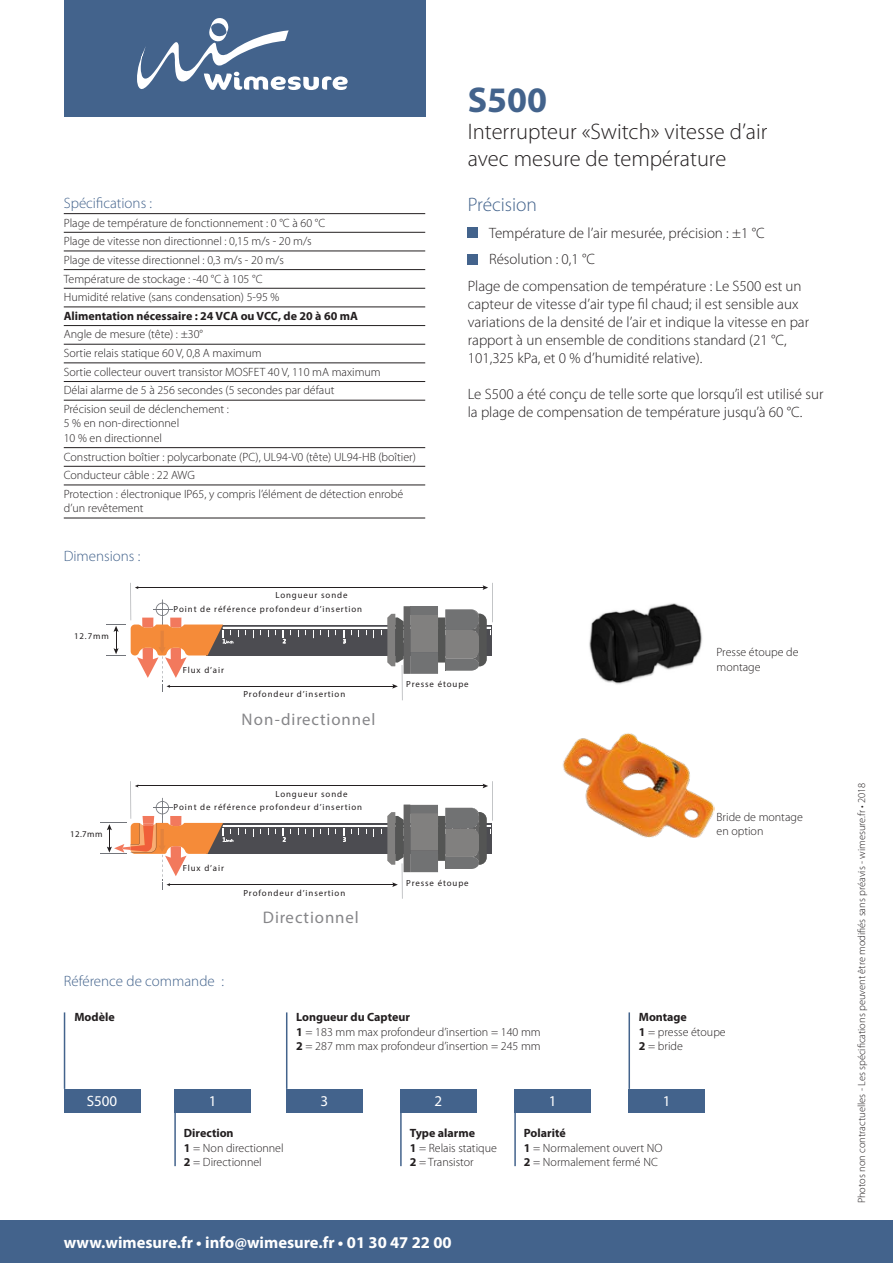
<style>
.page{position:relative;width:893px;height:1263px;background:#fff}
.page>*{position:absolute;margin:0;border:0;box-sizing:border-box;transform-origin:0 0}
.t1{font:700 36px "Myriad Pro";color:#43638c}
.t2{font:300 22.5px/27px "Myriad Pro";color:#231f20}
.t3{font:300 19.5px "Myriad Pro";color:#43638c}
.t4{font:16.8px "Myriad Pro";letter-spacing:.055em;color:#868689}
.t5{font:700 16.5px "Myriad Pro";color:#fff}
.t6{font:300 15px/18px "Myriad Pro";color:#231f20}
.t7{font:300 15px "Myriad Pro";color:#43638c}
.t8{font:15px "Myriad Pro";color:#fff}
.t9{font:300 12px/14.4px "Myriad Pro";color:#231f20}
.t10{font:700 12px "Myriad Pro";color:#231f20}
.t11{font:300 10.5px "Myriad Pro";color:#231f20}
.t12{font:8.85px "Myriad Pro";letter-spacing:.1em;color:#231f20}
.s1{font-weight:700}
</style>
<div class="page">
<div style="left:0;top:1220px;width:893px;height:43px;background:#43638c"></div>
<div style="left:64px;top:0;width:361px;height:117px;background:#43638c"></div>
<svg style="left:137px;top:18px;width:211px;height:72px"></svg>
<div style="left:64px;top:1089px;width:76px;height:23px;background:#43638c"></div>
<div style="left:286px;top:1089px;width:76px;height:23px;background:#43638c"></div>
<div style="left:628px;top:1089px;width:77px;height:23px;background:#43638c"></div>
<div style="left:174px;top:1089px;width:77px;height:23px;background:#43638c"></div>
<div style="left:400px;top:1089px;width:77px;height:23px;background:#43638c"></div>
<div style="left:514px;top:1089px;width:77px;height:23px;background:#43638c"></div>
<hr style="left:64px;top:1012px;width:1px;height:77px;background:#43638c">
<hr style="left:286px;top:1012px;width:1px;height:77px;background:#43638c">
<hr style="left:628px;top:1012px;width:2px;height:77px;background:#43638c">
<hr style="left:174px;top:1112px;width:2px;height:54px;background:#43638c">
<hr style="left:400px;top:1112px;width:2px;height:54px;background:#43638c">
<hr style="left:514px;top:1112px;width:2px;height:54px;background:#43638c">
<hr style="left:64px;top:213px;width:361px;height:1px;background:#231f20">
<hr style="left:64px;top:232px;width:361px;height:1px;background:#231f20">
<hr style="left:64px;top:251px;width:361px;height:1px;background:#231f20">
<hr style="left:64px;top:269px;width:361px;height:1px;background:#231f20">
<hr style="left:64px;top:288px;width:361px;height:1px;background:#231f20">
<hr style="left:64px;top:307px;width:361px;height:1px;background:#231f20">
<hr style="left:64px;top:325px;width:361px;height:1px;background:#231f20">
<hr style="left:64px;top:344px;width:361px;height:1px;background:#231f20">
<hr style="left:64px;top:363px;width:361px;height:1px;background:#231f20">
<hr style="left:64px;top:381px;width:361px;height:1px;background:#231f20">
<hr style="left:64px;top:400px;width:361px;height:1px;background:#231f20">
<hr style="left:64px;top:447px;width:361px;height:1px;background:#231f20">
<hr style="left:64px;top:466px;width:361px;height:1px;background:#231f20">
<hr style="left:64px;top:485px;width:361px;height:1px;background:#231f20">
<hr style="left:64px;top:518px;width:361px;height:1px;background:#231f20">
<div style="left:468px;top:228px;width:10px;height:10px;background:#43638c"></div>
<div style="left:468px;top:254px;width:10px;height:10px;background:#43638c"></div>
<img style="left:563px;top:733px;width:151px;height:104px">
<hr style="left:402px;top:665px;width:1px;height:35px;background:#72757b">
<hr style="left:131px;top:583px;width:1px;height:37px;background:#72757b">
<hr style="left:492px;top:583px;width:1px;height:39px;background:#72757b">
<hr style="left:137px;top:587px;width:347px;height:1px;background:#231f20">
<svg style="left:483px;top:585px;width:5px;height:5px"></svg>
<hr style="left:162px;top:599px;width:1px;height:35px;background:#72757b">
<svg style="left:106px;top:603px;width:386px;height:89px"></svg>
<hr style="left:402px;top:863px;width:1px;height:36px;background:#72757b">
<hr style="left:131px;top:781px;width:1px;height:38px;background:#72757b">
<hr style="left:492px;top:781px;width:1px;height:40px;background:#72757b">
<hr style="left:137px;top:786px;width:347px;height:1px;background:#231f20">
<svg style="left:483px;top:784px;width:5px;height:4px"></svg>
<hr style="left:162px;top:798px;width:1px;height:34px;background:#72757b">
<svg style="left:100px;top:801px;width:392px;height:89px"></svg>
<img style="left:589px;top:603px;width:113px;height:82px">
<p class="t7" style="left:64px;top:194px;width:90px">Spécifications :</p>
<p class="t9" style="left:64px;top:213px;width:263px;line-height:18.6px">Plage de température de fonctionnement : 0 °C à 60 °C Plage de vitesse non directionnel : 0,15 m/s - 20 m/s Plage de vitesse directionnel : 0,3 m/s - 20 m/s Température de stockage : -40 °C à 105 °C<br>Humidité relative (sans condensation) 5-95 %</p>
<p class="t10" style="left:64px;top:308px;width:296px">Alimentation nécessaire : 24 VCA ou VCC, de 20 à 60 mA</p>
<p class="t9" style="left:64px;top:325px;width:318px;line-height:18.6px">Angle de mesure (tête) : ±30°<br>Sortie relais statique 60 V, 0,8 A maximum<br>Sortie collecteur ouvert transistor MOSFET 40 V, 110 mA maximum Délai alarme de 5 à 256 secondes (5 secondes par défaut<br>Précision seuil de déclenchement :</p>
<p class="t9" style="left:64px;top:416px;width:117px">5 % en non-directionnel<br>10 % en directionnel</p>
<p class="t9" style="left:64px;top:447px;width:354px;line-height:18.6px">Construction boîtier : polycarbonate (PC), UL94-V0 (tête) UL94-HB (boîtier)<br>Conducteur câble : 22 AWG<br>Protection : électronique IP65, y compris l’élément de détection enrobé</p>
<p class="t9" style="left:64px;top:501px;width:81px">d’un revêtement</p>
<p class="t7" style="left:64px;top:547px;width:78px">Dimensions :</p>
<p class="t12" style="left:74px;top:630px;width:36px">12.7mm</p>
<p class="t12" style="left:275px;top:590px;width:74px">Longueur sonde</p>
<p class="t12" style="left:174px;top:604px;width:190px">Point de référence profondeur d’insertion</p>
<p class="t12" style="left:183px;top:664px;width:43px">Flux d’air</p>
<h1 class="t1" style="left:468px;top:76px;width:81px">S500</h1>
<h2 class="t2" style="left:468px;top:118px;width:301px">Interrupteur «Switch» vitesse d’air avec mesure de température</h2>
<h3 class="t3" style="left:468px;top:193px;width:71px">Précision</h3>
<p class="t6" style="left:489px;top:224px;width:277px">Température de l’air mesurée, précision : ±1 °C</p>
<p class="t6" style="left:489px;top:250px;width:108px">Résolution : 0,1 °C</p>
<p class="t6" style="left:468px;top:277px;width:335px">Plage de compensation de température : Le S500 est un</p>
<p class="t6" style="left:468px;top:295px;width:343px">capteur de vitesse d’air type fil chaud; il est sensible aux variations de la densité de l’air et indique la vitesse en par rapport à un ensemble de conditions standard (21 °C, 101,325 kPa, et 0 % d’humidité relative).</p>
<p class="t6" style="left:468px;top:385px;width:357px">Le S500 a été conçu de telle sorte que lorsqu’il est utilisé sur la plage de compensation de température jusqu’à 60 °C.</p>
<p class="t9" style="left:716px;top:645px;width:84px">Presse étoupe de montage</p>
<p class="t12" style="left:243px;top:689px;width:103px">Profondeur d’insertion</p>
<h3 class="t4" style="left:242px;top:709px;width:135px">Non-directionnel</h3>
<p class="t12" style="left:275px;top:788px;width:74px">Longueur sonde</p>
<p class="t12" style="left:70px;top:829px;width:34px">12.7mm</p>
<p class="t12" style="left:174px;top:802px;width:190px">Point de référence profondeur d’insertion</p>
<p class="t12" style="left:183px;top:863px;width:43px">Flux d’air</p>
<p class="t12" style="left:243px;top:887px;width:103px">Profondeur d’insertion</p>
<h3 class="t4" style="left:263px;top:907px;width:98px">Directionnel</h3>
<p class="t7" style="left:64px;top:972px;width:162px">Référence de commande :</p>
<p class="t12" style="left:406px;top:679px;width:64px">Presse étoupe</p>
<p class="t12" style="left:406px;top:877px;width:64px">Presse étoupe</p>
<p class="t9" style="left:716px;top:809px;width:88px">Bride de montage en option</p>
<p class="t10" style="left:74px;top:1009px;width:42px">Modèle</p>
<p class="t9" style="left:296px;top:1010px;width:246px"><span class="s1">Longueur du Capteur<br>1</span> = 183 mm max profondeur d’insertion = 140 mm<br><span class="s1">2</span> = 287 mm max profondeur d’insertion = 245 mm</p>
<p class="t9" style="left:639px;top:1010px;width:88px"><span class="s1">Montage<br>1</span> = presse étoupe<br><span class="s1">2</span> = bride</p>
<p class="t8" style="left:87px;top:1092px;width:32px">S500</p>
<p class="t8" style="left:209px;top:1092px;width:9px">1</p>
<p class="t8" style="left:320px;top:1092px;width:9px">3</p>
<p class="t8" style="left:435px;top:1092px;width:9px">2</p>
<p class="t8" style="left:549px;top:1092px;width:9px">1</p>
<p class="t8" style="left:663px;top:1092px;width:9px">1</p>
<p class="t9" style="left:184px;top:1126px;width:101px"><span class="s1">Direction<br>1</span> = Non directionnel<br><span class="s1">2</span> = Directionnel</p>
<p class="t9" style="left:410px;top:1126px;width:89px"><span class="s1">Type alarme<br>1</span> = Relais statique<br><span class="s1">2</span> = Transistor</p>
<p class="t9" style="left:524px;top:1126px;width:140px"><span class="s1">Polarité<br>1</span> = Normalement ouvert NO<br><span class="s1">2</span> = Normalement fermé NC</p>
<h3 class="t5" style="left:64px;top:1231px;width:389px">www.wimesure.fr • info@wimesure.fr • 01 30 47 22 00</h3>
<p class="t11" style="left:855px;top:1203px;width:422px;rotate:-90deg">Photos non contractuelles - Les spécifications peuvent être modifiés sans préavis - wimesure.fr • 2018</p>
</div>
